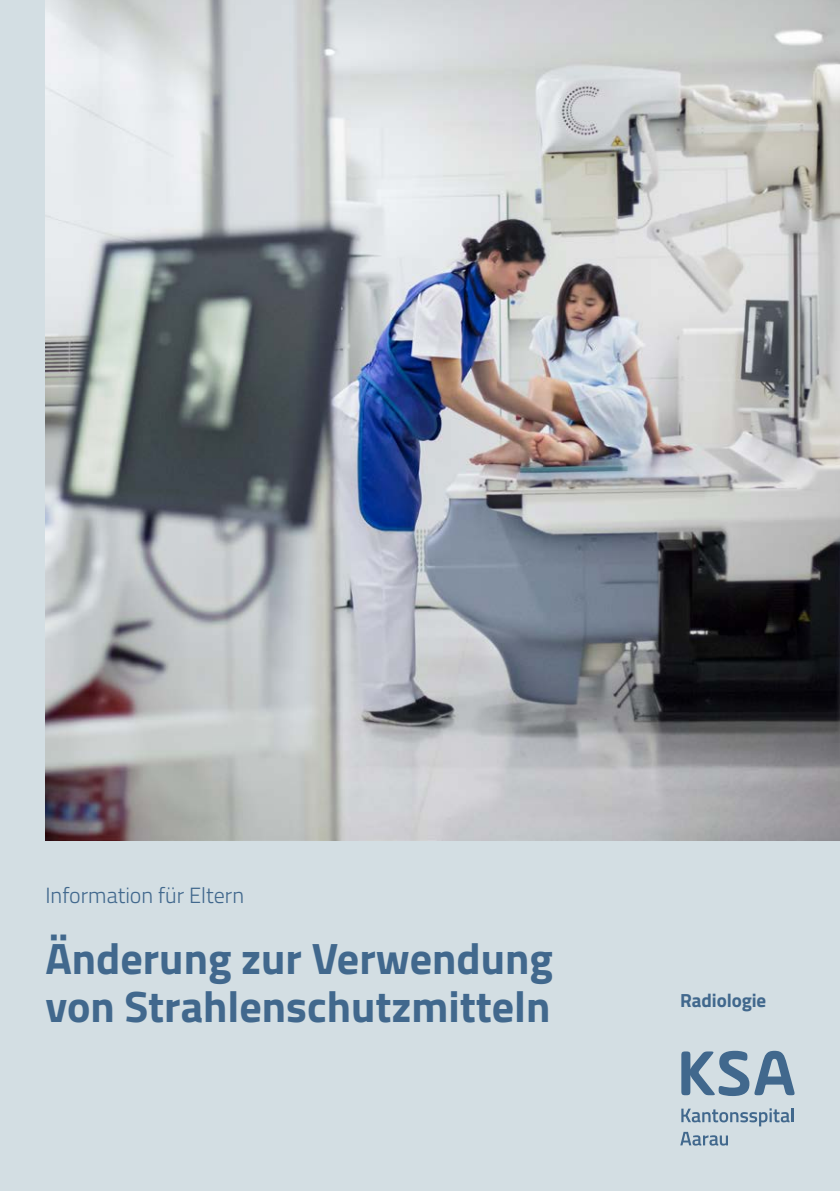
<style>
.page{position:relative;width:840px;height:1191px;background:#fff}
.page>*{position:absolute;margin:0;border:0;box-sizing:border-box;transform-origin:0 0}
.t1{font:700 44px/48px "Titillium Web";color:#41688d}
.t2{font:300 22px "Titillium Web";color:#41688d}
.t3{font:700 19px "Titillium Web";letter-spacing:-.005em;color:#41688d}
</style>
<div class="page">
<div style="left:0;top:0;width:839px;height:1191px;background:#d3dee3"></div>
<img style="left:45px;top:0;width:794px;height:840px">
<svg style="left:681px;top:1050px;width:113px;height:46px"></svg>
<hr style="left:790px;top:1108px;width:3px;height:14px;background:#41688d">
<svg style="left:680px;top:1108px;width:109px;height:37px"></svg>
<p class="t2" style="left:45px;top:879px;width:200px">Information für Eltern</p>
<p class="t1" style="left:45px;top:932px;width:509px">Änderung zur Verwendung von Strahlenschutzmitteln</p>
<p class="t3" style="left:680px;top:985px;width:87px">Radiologie</p>
</div>
